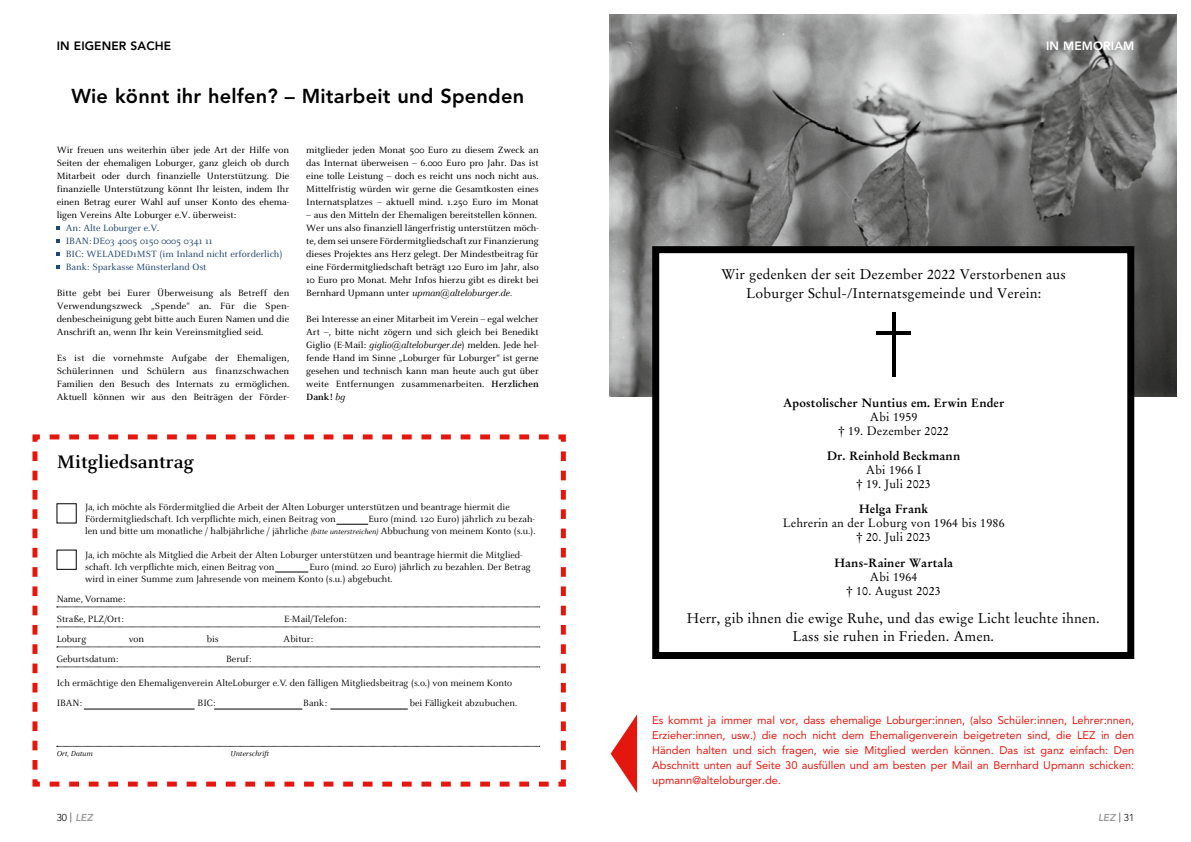
<style>
.page{position:relative;width:1191px;height:842px;background:#fff}
.page>*{position:absolute;margin:0;border:0;box-sizing:border-box;transform-origin:0 0}
.t1{font:800 20px "Avenir LT Std";letter-spacing:.01em;color:#000}
.t2{font:700 20px "Celeste OT";color:#000}
.t3{font:14px/18px "Stempel Garamond";letter-spacing:.01em;color:#000;text-align:center}
.t4{font:12px/14px "Stempel Garamond";letter-spacing:.01em;color:#000;text-align:center}
.t5{font:700 12px "Stempel Garamond";letter-spacing:.01em;color:#000}
.t6{font:800 12px "Avenir LT Std";letter-spacing:.01em;color:#000}
.t7{font:800 12px "Avenir LT Std";letter-spacing:.01em;color:#fff}
.t8{font:11px/15px "Avenir LT Std";color:#e4170f;text-align:justify}
.t9{font:10px/13px "Celeste OT";letter-spacing:-.005em;color:#000;text-align:justify}
.t10{font:10px/12px "Celeste OT";color:#000}
.t11{font:10px/13px "Celeste OT";letter-spacing:-.005em;color:#234773}
.t12{font:300 10px "Avenir LT Std";color:#000}
.t13{font:italic 800 10px "Avenir LT Std";color:#9c9d9d}
.t14{font:italic 8px "Celeste OT";color:#000}
.s1{font-style:italic}
.s2{font-weight:700}
.s3{font-style:italic;font-size:8px}
.s4{font-weight:800;font-style:italic;color:#9c9d9d}
.s5{font-weight:300;font-style:normal;color:#000}
</style>
<div class="page">
<img style="left:609px;top:14px;width:567px;height:383px">
<div style="left:655px;top:250px;width:475px;height:405px;background:#fff"></div>
<div style="left:652px;top:246px;width:482px;height:413px;border:7px solid #000"></div>
<hr style="left:892px;top:312px;width:3px;height:65px;background:#000">
<hr style="left:876px;top:331px;width:35px;height:3px;background:#000">
<svg style="left:57px;top:226px;width:3px;height:4px"></svg>
<svg style="left:57px;top:252px;width:3px;height:4px"></svg>
<svg style="left:32px;top:434px;width:534px;height:353px"></svg>
<svg style="left:610px;top:714px;width:27px;height:79px"></svg>
<p class="t6" style="left:57px;top:39px;width:116px">IN EIGENER SACHE</p>
<p class="t7" style="left:1046px;top:39px;width:90px">IN MEMORIAM</p>
<h1 class="t1" style="left:71px;top:84px;width:454px">Wie könnt ihr helfen? – Mitarbeit und Spenden</h1>
<p class="t9" style="left:57px;top:143px;width:234px">Wir freuen uns weiterhin über jede Art der Hilfe von Seiten der ehemaligen Loburger, ganz gleich ob durch Mitarbeit oder durch finanzielle Unterstützung. Die finanzielle Unterstützung könnt Ihr leisten, indem Ihr einen Betrag eurer Wahl auf unser Konto des ehema&shy;ligen Vereins Alte Loburger e.V. überweist:</p>
<p class="t11" style="left:66px;top:221px;width:218px">An: Alte Loburger e.V.<br>IBAN:DE03 4005 0150 0005 0341 11<br>BIC: WELADED1MST (im Inland nicht erforderlich)<br>Bank: Sparkasse Münsterland Ost</p>
<p class="t9" style="left:57px;top:286px;width:234px">Bitte gebt bei Eurer Überweisung als Betreff den Verwendungszweck „Spende“ an. Für die Spen&shy;denbescheinigung gebt bitte auch Euren Namen und die Anschrift an, wenn Ihr kein Vereinsmitglied seid.</p>
<p class="t9" style="left:57px;top:351px;width:234px">Es ist die vornehmste Aufgabe der Ehemaligen, Schülerinnen und Schülern aus finanzschwachen Familien den Besuch des Internats zu ermöglichen.<br>Aktuell können wir aus den Beiträgen der Förder-</p>
<p class="t9" style="left:306px;top:143px;width:234px">mitglieder jeden Monat 500 Euro zu diesem Zweck an das Internat überweisen – 6.000 Euro pro Jahr. Das ist eine tolle Leistung – doch es reicht uns noch nicht aus.<br>Mittelfristig würden wir gerne die Gesamtkosten eines Internatsplatzes – aktuell mind. 1.250 Euro im Monat</p>
<p class="t9" style="left:306px;top:208px;width:234px;text-align:left">– aus den Mitteln der Ehemaligen bereitstellen können.<br>Wer uns also finanziell längerfristig unterstützen möch&shy;te, dem sei unsere Fördermitgliedschaft zur Finanzierung dieses Projektes ans Herz gelegt. Der Mindestbeitrag für eine Fördermitgliedschaft beträgt 120 Euro im Jahr, also 10 Euro pro Monat. Mehr Infos hierzu gibt es direkt bei Bernhard Upmann unter <span class="s1">upman@alteloburger.de.</span></p>
<p class="t9" style="left:306px;top:312px;width:234px">Bei Interesse an einer Mitarbeit im Verein – egal welcher Art –, bitte nicht zögern und sich gleich bei Benedikt Giglio (E-Mail: <span class="s1">giglio@alteloburger.de</span>) melden. Jede hel&shy;fende Hand im Sinne „Loburger für Loburger“ ist gerne gesehen und technisch kann man heute auch gut über weite Entfernungen zusammenarbeiten. <span class="s2">Herzlichen Dank!</span> <span class="s1">bg</span></p>
<h1 class="t2" style="left:57px;top:450px;width:139px">Mitgliedsantrag</h1>
<p class="t10" style="left:85px;top:501px;width:426px">Ja, ich möchte als Fördermitglied die Arbeit der Alten Loburger unterstützen und beantrage hiermit die<br>Fördermitgliedschaft. Ich verpflichte mich, einen Beitrag von</p>
<p class="t10" style="left:85px;top:513px;width:452px;text-align:right">Euro (mind. 120 Euro) jährlich zu bezah-<br>len und bitte um monatliche / halbjährliche / jährliche <span class="s3">(bitte unterstreichen)</span> Abbuchung von meinem Konto (s.u.).</p>
<p class="t10" style="left:85px;top:549px;width:439px">Ja, ich möchte als Mitglied die Arbeit der Alten Loburger unterstützen und beantrage hiermit die Mitglied&shy;schaft. Ich verpflichte mich, einen Beitrag von</p>
<p class="t10" style="left:85px;top:561px;width:447px;text-indent:224px">Euro (mind. 20 Euro) jährlich zu bezahlen. Der Betrag wird in einer Summe zum Jahresende von meinem Konto (s.u.) abgebucht.</p>
<p class="t10" style="left:57px;top:589px;width:70px;line-height:20px">Name, Vorname:<br>Straße, PLZ/Ort:</p>
<p class="t10" style="left:284px;top:613px;width:65px">E-Mail/Telefon:</p>
<p class="t10" style="left:57px;top:633px;width:31px">Loburg</p>
<p class="t10" style="left:129px;top:633px;width:17px">von</p>
<p class="t10" style="left:207px;top:633px;width:14px">bis</p>
<p class="t10" style="left:284px;top:633px;width:31px">Abitur:</p>
<p class="t10" style="left:57px;top:653px;width:63px">Geburtsdatum:</p>
<p class="t10" style="left:226px;top:653px;width:27px">Beruf:</p>
<p class="t10" style="left:57px;top:673px;width:457px;line-height:20px">Ich ermächtige den Ehemaligenverein AlteLoburger e.V. den fälligen Mitgliedsbeitrag (s.o.) von meinem Konto<br>IBAN:</p>
<p class="t10" style="left:198px;top:697px;width:20px">BIC:</p>
<p class="t10" style="left:303px;top:697px;width:25px">Bank:</p>
<p class="t10" style="left:410px;top:697px;width:109px">bei Fälligkeit abzubuchen.</p>
<p class="t14" style="left:57px;top:749px;width:37px">Ort, Datum</p>
<p class="t14" style="left:231px;top:749px;width:40px">Unterschrift</p>
<h2 class="t3" style="left:721px;top:266px;width:346px">Wir gedenken der seit Dezember 2022 Verstorbenen aus<br>Loburger Schul-/Internatsgemeinde und Verein:</h2>
<p class="t5" style="left:783px;top:395px;width:223px">Apostolischer Nuntius em. Erwin Ender</p>
<p class="t4" style="left:838px;top:409px;width:112px">Abi 1959<br>† 19. Dezember 2022</p>
<p class="t5" style="left:827px;top:448px;width:135px">Dr. Reinhold Beckmann</p>
<p class="t4" style="left:856px;top:463px;width:76px">Abi 1966 I<br>† 19. Juli 2023</p>
<p class="t5" style="left:859px;top:502px;width:71px">Helga Frank</p>
<p class="t4" style="left:782px;top:516px;width:223px">Lehrerin an der Loburg von 1964 bis 1986 † 20. Juli 2023</p>
<p class="t5" style="left:834px;top:555px;width:120px">Hans-Rainer Wartala</p>
<p class="t4" style="left:846px;top:569px;width:96px">Abi 1964<br>† 10. August 2023</p>
<h2 class="t3" style="left:687px;top:609px;width:414px">Herr, gib ihnen die ewige Ruhe, und das ewige Licht leuchte ihnen.<br>Lass sie ruhen in Frieden. Amen.</h2>
<p class="t8" style="left:652px;top:713px;width:483px">Es kommt ja immer mal vor, dass ehemalige Loburger:innen, (also Schüler:innen, Lehrer:nnen, Erzieher:innen, usw.) die noch nicht dem Ehemaligenverein beigetreten sind, die LEZ in den Händen halten und sich fragen, wie sie Mitglied werden können. Das ist ganz einfach: Den Abschnitt unten auf Seite 30 ausfüllen und am besten per Mail an Bernhard Upmann schicken: upmann@alteloburger.de.</p>
<p class="t12" style="left:57px;top:812px;width:38px">30 | <span class="s4">LEZ</span></p>
<p class="t13" style="left:1098px;top:812px;width:38px">LEZ <span class="s5">| 31</span></p>
</div>
